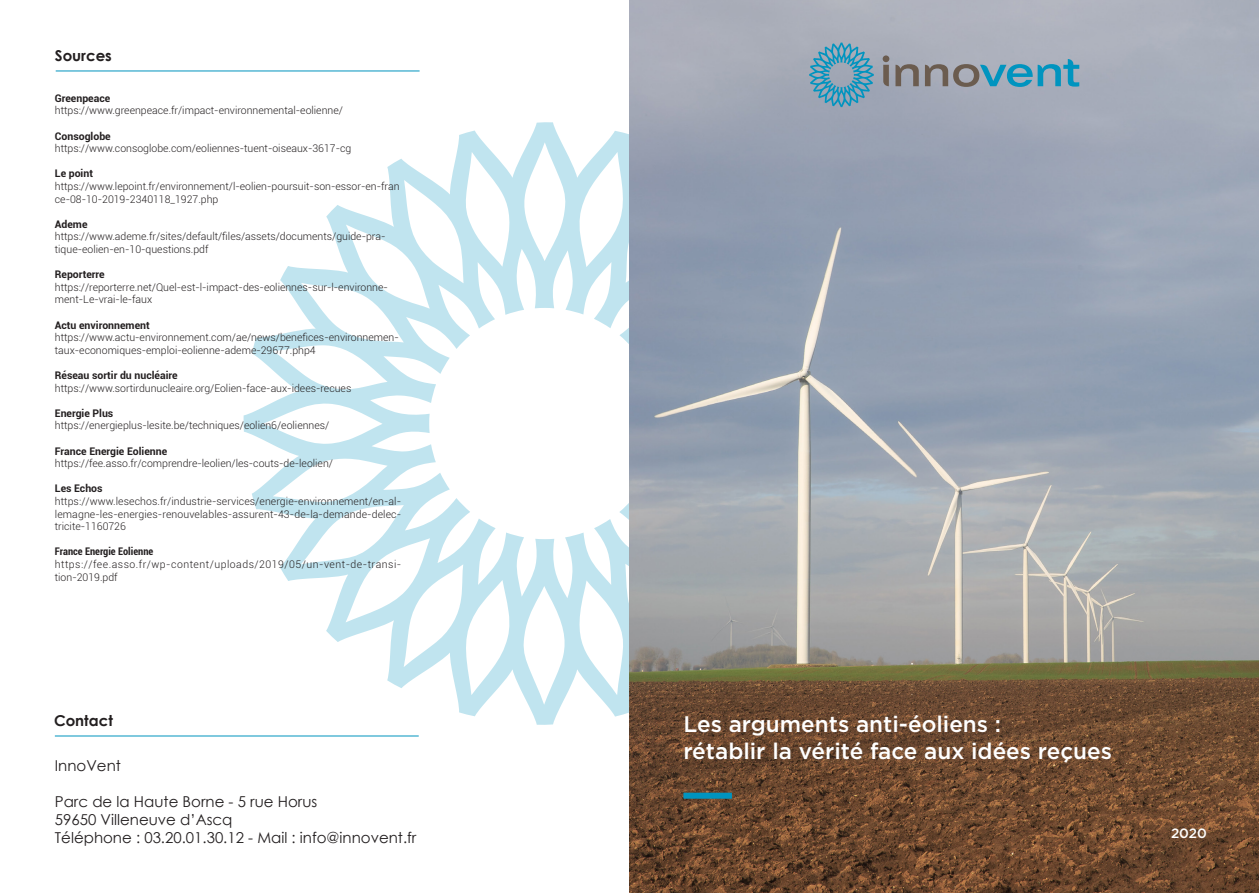
<style>
.page{position:relative;width:1259px;height:893px;background:#fff}
.page>*{position:absolute;margin:0;border:0;box-sizing:border-box;transform-origin:0 0}
.t1{font:500 22.5px "Gotham";color:#fff}
.t2{font:15px "Century Gothic";color:#231f20}
.t3{font:700 15px "Century Gothic";color:#231f20}
.t4{font:500 13.5px "Gotham";color:#fff}
.t5{font:300 10.5px/12.6px "Roboto";color:#231f20}
.t6{font:700 10.5px "Roboto";color:#231f20}
.t7{font:300 10.5px/12.6px "Roboto";letter-spacing:.045em;color:#231f20}
.t8{font:700 condensed 10.5px "Roboto";color:#231f20}
</style>
<div class="page">
<svg style="left:243px;top:122px;width:386px;height:603px"></svg>
<img style="left:629px;top:0;width:630px;height:893px">
<svg style="left:809px;top:43px;width:65px;height:64px"></svg>
<svg style="left:895px;top:64px;width:23px;height:22px"></svg>
<div style="left:882px;top:55px;width:7px;height:7px;background:#6b5c4f;border-radius:50%"></div>
<svg style="left:883px;top:65px;width:6px;height:21px"></svg>
<svg style="left:925px;top:59px;width:154px;height:28px"></svg>
<div style="left:683px;top:793px;width:49px;height:6px;background:#0094bf"></div>
<hr style="left:55px;top:736px;width:364px;height:1px;background:#0094bf">
<hr style="left:56px;top:71px;width:363px;height:1px;background:#0094bf">
<p class="t3" style="left:55px;top:44px;width:59px">Sources</p>
<p class="t6" style="left:55px;top:91px;width:57px">Greenpeace</p>
<p class="t5" style="left:55px;top:104px;width:290px">https://www.greenpeace.fr/impact-environnemental-eolienne/</p>
<p class="t6" style="left:55px;top:129px;width:57px">Consoglobe</p>
<p class="t5" style="left:55px;top:142px;width:298px">https://www.consoglobe.com/eoliennes-tuent-oiseaux-3617-cg</p>
<p class="t6" style="left:55px;top:166px;width:40px">Le point</p>
<p class="t5" style="left:55px;top:180px;width:346px">https://www.lepoint.fr/environnement/l-eolien-poursuit-son-essor-en-fran ce-08-10-2019-2340118_1927.php</p>
<p class="t6" style="left:55px;top:217px;width:34px">Ademe</p>
<p class="t5" style="left:55px;top:230px;width:332px">https://www.ademe.fr/sites/default/files/assets/documents/guide-pra&shy;tique-eolien-en-10-questions.pdf</p>
<p class="t6" style="left:55px;top:267px;width:51px">Reporterre</p>
<p class="t5" style="left:55px;top:280px;width:334px">https://reporterre.net/Quel-est-l-impact-des-eoliennes-sur-l-environne&shy;ment-Le-vrai-le-faux</p>
<p class="t6" style="left:55px;top:318px;width:96px">Actu environnement</p>
<p class="t5" style="left:55px;top:331px;width:345px">https://www.actu-environnement.com/ae/news/benefices-environnemen&shy;taux-economiques-emploi-eolienne-ademe-29677.php4</p>
<p class="t6" style="left:55px;top:368px;width:124px">Réseau sortir du nucléaire</p>
<p class="t5" style="left:55px;top:381px;width:298px">https://www.sortirdunucleaire.org/Eolien-face-aux-idees-recues</p>
<p class="t6" style="left:55px;top:406px;width:60px">Energie Plus</p>
<p class="t5" style="left:55px;top:419px;width:276px">https://energieplus-lesite.be/techniques/eolien6/eoliennes/</p>
<p class="t6" style="left:55px;top:444px;width:114px">France Energie Eolienne</p>
<p class="t5" style="left:55px;top:457px;width:280px">https://fee.asso.fr/comprendre-leolien/les-couts-de-leolien/</p>
<p class="t6" style="left:55px;top:481px;width:49px">Les Echos</p>
<p class="t5" style="left:55px;top:495px;width:348px;text-align:justify">https://www.lesechos.fr/industrie-services/energie-environnement/en-al&shy;lemagne-les-energies-renouvelables-assurent-43-de-la-demande-delec&shy;tricite-1160726</p>
<p class="t8" style="left:55px;top:544px;width:100px">France Energie Eolienne</p>
<p class="t7" style="left:55px;top:558px;width:348px">https://fee.asso.fr/wp-content/uploads/2019/05/un-vent-de-transi&shy;tion-2019.pdf</p>
<p class="t3" style="left:54px;top:709px;width:60px">Contact</p>
<p class="t2" style="left:55px;top:755px;width:68px">InnoVent</p>
<p class="t2" style="left:55px;top:791px;width:264px">Parc de la Haute Borne - 5 rue Horus</p>
<p class="t2" style="left:55px;top:809px;width:179px">59650 Villeneuve d’Ascq</p>
<p class="t2" style="left:55px;top:827px;width:363px">Téléphone : 03.20.01.30.12 - Mail : info@innovent.fr</p>
<p class="t1" style="left:683px;top:710px;width:319px">Les arguments anti-éoliens :</p>
<p class="t1" style="left:683px;top:737px;width:430px">rétablir la vérité face aux idées reçues</p>
<p class="t4" style="left:1171px;top:825px;width:37px">2020</p>
</div>
